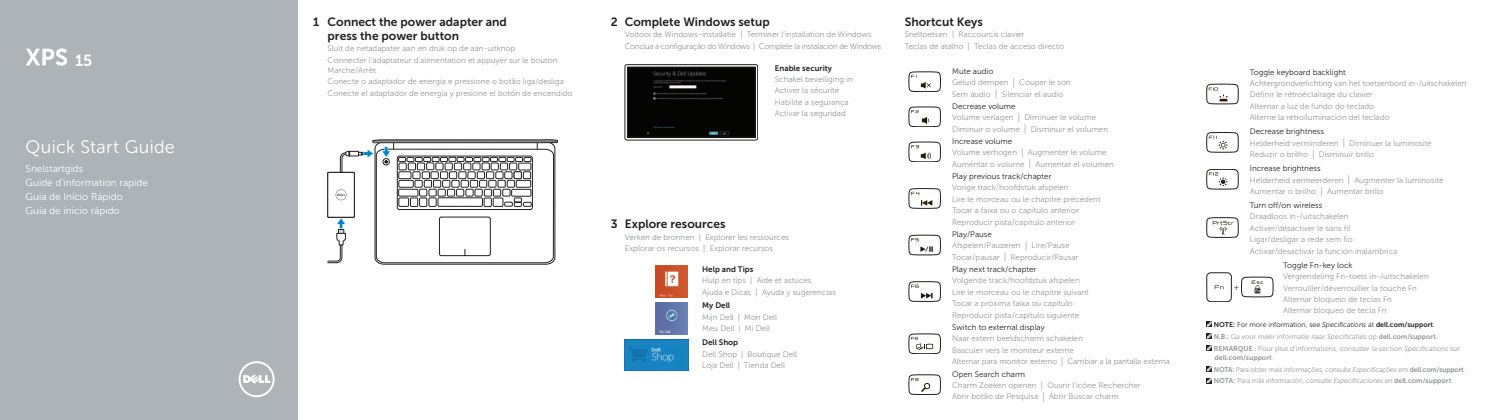
<style>
.page{position:relative;width:1489px;height:420px;background:#fff}
.page>*{position:absolute;margin:0;border:0;box-sizing:border-box;transform-origin:0 0}
.t1{font:18px "Museo Sans For Dell 300";letter-spacing:.015em;color:#fff}
.t2{font:16px "Museo Sans For Dell 700";color:#fff}
.t3{font:12px/14px "Museo Sans For Dell 700";color:#231f20}
.t4{font:10px/14px "Museo Sans For Dell 300";color:#fff}
.t5{font:8px/11.4px "Museo Sans For Dell 300";color:#939598}
.t6{font:8px "Museo Sans For Dell 300";color:#231f20}
.t7{font:8px/11.4px "Museo Sans For Dell 300";letter-spacing:-.03em;color:#939598}
.t8{font:8px "Museo Sans For Dell 700";color:#231f20}
.t9{font:7px/11.8px "Museo Sans For Dell 300";letter-spacing:-.005em;color:#939598}
.t10{font:7px "Museo Sans For Dell 700";color:#939598}
.s1{color:#231f20}
.s2{font-size:10px}
.s3{font-family:"Museo Sans For Dell 700";color:#231f20}
.s4{font-style:italic;color:#231f20}
.s5{font-family:"Museo Sans For Dell 700"}
.s6{font-style:italic}
.s7{font-family:"Museo Sans For Dell 300"}
</style>
<div class="page">
<div style="left:0;top:0;width:298px;height:420px;background:#aeb3b8"></div>
<svg style="left:238px;top:361px;width:36px;height:36px"></svg>
<div style="left:625px;top:65px;width:132px;height:75px;background:linear-gradient(to right,#171515,#171515);border-radius:2px"></div>
<div style="left:624px;top:64px;width:133px;height:76px;border:1px solid #231f20;border-radius:2px"></div>
<img style="left:629px;top:69px;width:124px;height:66px">
<div style="left:627px;top:67px;width:128px;height:70px;border:1px solid #231f20"></div>
<svg style="left:327px;top:139px;width:230px;height:125px"></svg>
<svg style="left:908px;top:72px;width:32px;height:20px"></svg>
<svg style="left:908px;top:107px;width:32px;height:20px"></svg>
<svg style="left:908px;top:142px;width:32px;height:20px"></svg>
<svg style="left:908px;top:188px;width:32px;height:20px"></svg>
<svg style="left:908px;top:235px;width:32px;height:20px"></svg>
<svg style="left:908px;top:281px;width:32px;height:20px"></svg>
<svg style="left:908px;top:333px;width:32px;height:20px"></svg>
<svg style="left:908px;top:374px;width:32px;height:20px"></svg>
<svg style="left:1206px;top:84px;width:32px;height:20px"></svg>
<svg style="left:1206px;top:132px;width:32px;height:20px"></svg>
<svg style="left:1206px;top:169px;width:32px;height:20px"></svg>
<svg style="left:1206px;top:217px;width:32px;height:20px"></svg>
<div style="left:1206px;top:272px;width:25px;height:30px;border:1px solid #231f20;border-radius:4px"></div>
<svg style="left:1214px;top:285px;width:9px;height:4px"></svg>
<svg style="left:1241px;top:277px;width:32px;height:20px"></svg>
<svg style="left:1206px;top:321px;width:5px;height:6px"></svg>
<svg style="left:1206px;top:333px;width:5px;height:5px"></svg>
<svg style="left:1206px;top:345px;width:5px;height:5px"></svg>
<svg style="left:1206px;top:366px;width:5px;height:5px"></svg>
<svg style="left:1206px;top:378px;width:5px;height:5px"></svg>
<svg style="left:26px;top:48px;width:41px;height:18px"></svg>
<img style="left:624px;top:339px;width:64px;height:32px">
<img style="left:655px;top:265px;width:33px;height:33px">
<img style="left:655px;top:302px;width:33px;height:32px">
<h2 class="t2" style="left:75px;top:51px;width:19px">15</h2>
<h1 class="t1" style="left:26px;top:137px;width:151px">Quick Start Guide</h1>
<p class="t4" style="left:26px;top:162px;width:124px">Snelstartgids<br>Guide d’information rapide<br>Guia de Início Rápido<br>Guía de inicio rápido</p>
<h3 class="t3" style="left:313px;top:15px;width:8px">1</h3>
<h3 class="t3" style="left:327px;top:15px;width:181px">Connect the power adapter and press the power button</h3>
<p class="t5" style="left:327px;top:43px;width:231px">Sluit de netadapater aan en druk op de aan-uitknop<br>Connecter l’adaptateur d’alimentation et appuyer sur le bouton</p>
<p class="t5" style="left:327px;top:64px;width:246px">Marche/Arrêt<br>Conecte o adaptador de energia e pressione o botão liga/desliga<br>Conecte el adaptador de energía y presione el botón de encendido</p>
<h3 class="t3" style="left:611px;top:15px;width:160px">2 Complete Windows setup</h3>
<p class="t7" style="left:624px;top:29px;width:258px">Voltooi de Windows-installatie | Terminer l’installation de Windows<br>Conclua a configuração do Windows | Complete la instalación de Windows</p>
<p class="t8" style="left:775px;top:63px;width:59px">Enable security</p>
<p class="t5" style="left:775px;top:73px;width:79px">Schakel beveiliging in<br>Activer la sécurité<br>Habilite a segurança<br>Activar la seguridad</p>
<h3 class="t3" style="left:611px;top:217px;width:116px">3 Explore resources</h3>
<p class="t5" style="left:624px;top:231px;width:166px">Verken de bronnen | Explorer les ressources<br>Explorar os recursos | Explorar recursos</p>
<p class="t8" style="left:702px;top:264px;width:53px">Help and Tips</p>
<p class="t5" style="left:702px;top:274px;width:135px">Hulp en tips | Aide et astuces<br>Ajuda e Dicas | Ayuda y sugerencias</p>
<p class="t8" style="left:702px;top:301px;width:30px">My Dell</p>
<p class="t5" style="left:702px;top:311px;width:76px">Mijn Dell | Mon Dell<br>Meu Dell | Mi Dell</p>
<p class="t8" style="left:702px;top:338px;width:38px">Dell Shop</p>
<p class="t5" style="left:702px;top:348px;width:96px">Dell Shop | Boutique Dell<br>Loja Dell | Tienda Dell</p>
<h3 class="t3" style="left:904px;top:15px;width:79px">Shortcut Keys</h3>
<p class="t5" style="left:904px;top:29px;width:161px">Sneltoetsen | Raccourcis clavier<br>Teclas de atalho | Teclas de acceso directo</p>
<p class="t5" style="left:952px;top:65px;width:120px"><span class="s1">Mute audio<br></span>Geluid dempen <span class="s2">|</span> Couper le son<br>Sem áudio <span class="s2">|</span> Silenciar el audio</p>
<p class="t5" style="left:952px;top:100px;width:157px"><span class="s1">Decrease volume<br></span>Volume verlagen <span class="s2">|</span> Diminuer le volume<br>Diminuir o volume <span class="s2">|</span> Disminuir el volumen</p>
<p class="t5" style="left:952px;top:135px;width:163px"><span class="s1">Increase volume<br></span>Volume verhogen <span class="s2">|</span> Augmenter le volume<br>Aumentar o volume <span class="s2">|</span> Aumentar el volumen</p>
<p class="t6" style="left:952px;top:172px;width:101px">Play previous track/chapter</p>
<p class="t5" style="left:952px;top:182px;width:150px">Vorige track/hoofdstuk afspelen<br>Lire le morceau ou le chapitre précédent Tocar a faixa ou o capítulo anterior Reproducir pista/capítulo anterior</p>
<p class="t5" style="left:952px;top:228px;width:128px"><span class="s1">Play/Pause<br></span>Afspelen/Pauzeren <span class="s2">|</span> Lire/Pause<br>Tocar/pausar <span class="s2">|</span> Reproducir/Pausar</p>
<p class="t6" style="left:952px;top:265px;width:86px">Play next track/chapter</p>
<p class="t5" style="left:952px;top:275px;width:138px">Volgende track/hoofdstuk afspelen Lire le morceau ou le chapitre suivant Tocar a próxima faixa ou capítulo Reproducir pista/capítulo siguiente</p>
<p class="t6" style="left:952px;top:323px;width:94px">Switch to external display</p>
<p class="t5" style="left:952px;top:333px;width:219px">Naar extern beeldscherm schakelen<br>Basculer vers le moniteur externe<br>Alternar para monitor externo <span class="s2">|</span> Cambiar a la pantalla externa</p>
<p class="t5" style="left:952px;top:368px;width:190px"><span class="s1">Open Search charm<br></span>Charm Zoeken openen <span class="s2">|</span> Ouvrir l’icône Rechercher<br>Abrir botão de Pesquisa <span class="s2">|</span> Abrir Buscar charm</p>
<p class="t6" style="left:1249px;top:67px;width:97px">Toggle keyboard backlight</p>
<p class="t5" style="left:1249px;top:77px;width:218px">Achtergrondverlichting van het toetsenbord in-/uitschakelen Définir le rétroéclairage du clavier<br>Alternar a luz de fundo do teclado<br>Alterne la retroiluminación del teclado</p>
<p class="t5" style="left:1249px;top:126px;width:183px"><span class="s1">Decrease brightness<br></span>Helderheid verminderen <span class="s2">|</span> Diminuer la luminosité<br>Reduzir o brilho <span class="s2">|</span> Disminuir brillo</p>
<p class="t5" style="left:1249px;top:163px;width:195px"><span class="s1">Increase brightness<br></span>Helderheid vermeerderen <span class="s2">|</span> Augmenter la luminosité<br>Aumentar o brilho <span class="s2">|</span> Aumentar brillo</p>
<p class="t6" style="left:1249px;top:201px;width:74px">Turn off/on wireless</p>
<p class="t5" style="left:1249px;top:211px;width:149px">Draadloos in-/uitschakelen Activer/désactiver le sans fil Ligar/desligar a rede sem fio Activar/desactivar la función inalámbrica</p>
<p class="t6" style="left:1282px;top:260px;width:71px">Toggle Fn-key lock</p>
<p class="t5" style="left:1282px;top:270px;width:147px">Vergrendeling Fn-toets in-/uitschakelen Verrouiller/déverrouiller la touche Fn Alternar bloqueio de teclas Fn<br>Alternar bloqueo de tecla Fn</p>
<p class="t9" style="left:1213px;top:318px;width:247px"><span class="s3">NOTE:</span> <span class="s1">For more information, see</span> <span class="s4">Specifications</span> <span class="s1">at</span> <span class="s3">dell.com/support</span><span class="s1">.<br></span><span class="s5">N.B.:</span> Ga voor meer informatie naar <span class="s6">Specificaties</span> op <span class="s5">dell.com/support</span>.<br><span class="s5">REMARQUE :</span> Pour plus d’informations, consulter la section <span class="s6">Spécifications</span> sur</p>
<p class="t10" style="left:1214px;top:353px;width:60px">dell.com/support<span class="s7">.</span></p>
<p class="t9" style="left:1213px;top:363px;width:253px"><span class="s5">NOTA:</span> Para obter mais informações, consulte <span class="s6">Especificações</span> em <span class="s5">dell.com/support</span>.<br><span class="s5">NOTA:</span> Para más información, consulte <span class="s6">Especificaciones</span> en <span class="s5">dell.com/support</span>.</p>
<p class="t6" style="left:1233px;top:282px;width:7px">+</p>
</div>
